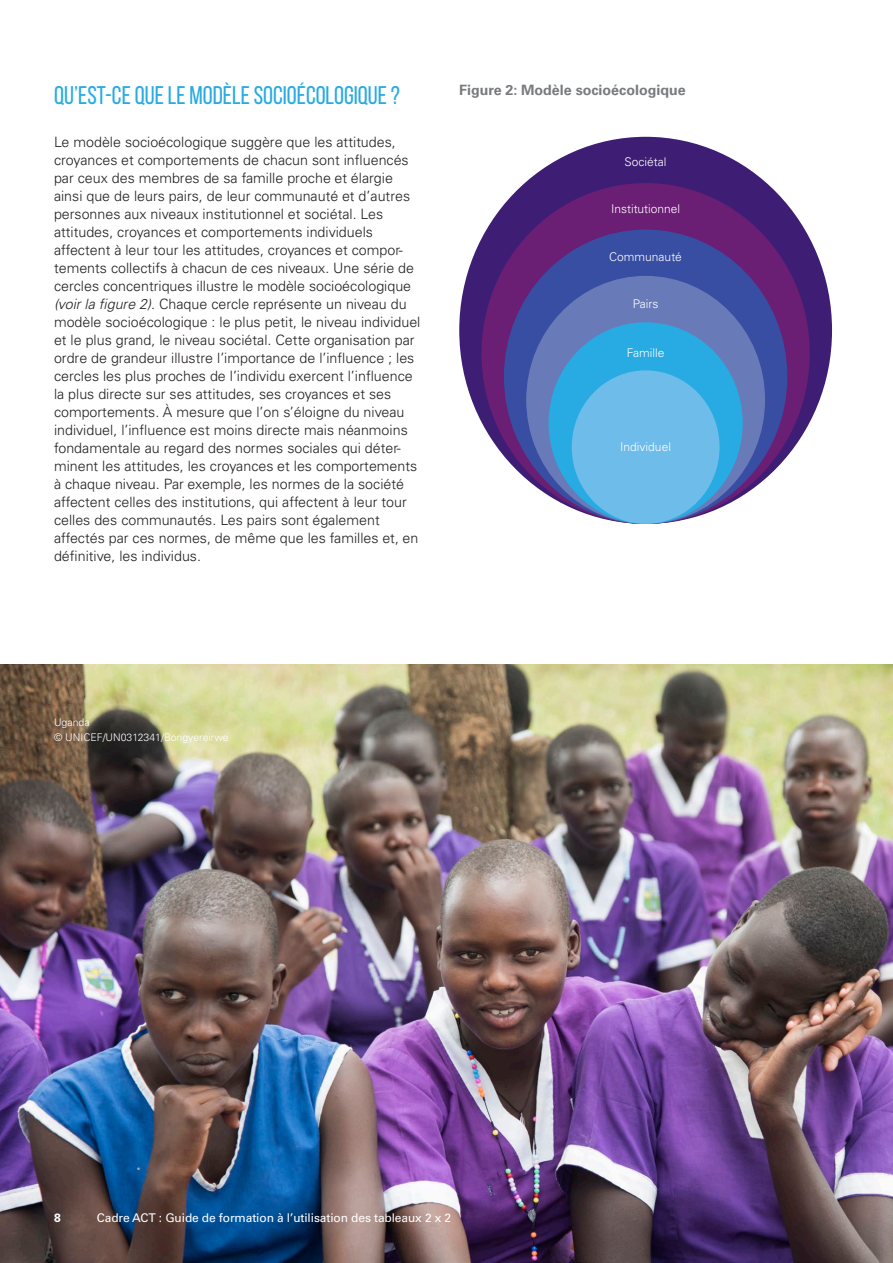
<style>
.page{position:relative;width:893px;height:1263px;background:#fff}
.page>*{position:absolute;margin:0;border:0;box-sizing:border-box;transform-origin:0 0}
.Subtitulos{font:25.5px "Bebas Neue";color:#27abe2}
.Txt_continuo{font:300 14.25px/18px "Univers LT Pro 45";color:#231f20}
.Txt_continuo-2{font:700 14.25px "Univers LT Pro 65";color:#787a7d}
.txt_figuras{font:300 12px "Univers LT Pro 45";color:#fff}
.Txt_continuo-3{font:12px "Univers LT Pro 55 Roman";letter-spacing:-.01em;color:#fff}
.Txt_continuo-4{font:700 12px "Univers LT Pro 65";color:#fff}
.Pie_foto{font:300 10.5px/15px "Univers LT Pro 45";color:#fff}
.s1{font-style:italic}
</style>
<div class="page">
<img style="left:0;top:664px;width:892px;height:599px">
<hr style="left:892px;top:0;width:1px;height:1263px;background:#f59731">
<div style="left:459px;top:137px;width:373px;height:387px;background:#3d1e74;border-radius:50%"></div>
<div style="left:482px;top:183px;width:328px;height:341px;background:#6a1e74;border-radius:50%"></div>
<div style="left:504px;top:230px;width:283px;height:294px;background:#374ea2;border-radius:50%"></div>
<div style="left:526px;top:276px;width:239px;height:248px;background:#697ab9;border-radius:50%"></div>
<div style="left:549px;top:322px;width:194px;height:202px;background:#27abe2;border-radius:50%"></div>
<div style="left:572px;top:370px;width:148px;height:154px;background:#6dbce9;border-radius:50%"></div>
<p class="Subtitulos" style="left:54px;top:82px;width:348px">QU’EST-CE QUE LE MODÈLE SOCIOÉCOLOGIQUE ?</p>
<p class="Txt_continuo" style="left:54px;top:133px;width:368px">Le modèle socioécologique suggère que les attitudes, croyances et comportements de chacun sont influencés par ceux des membres de sa famille proche et élargie ainsi que de leurs pairs, de leur communauté et d’autres personnes aux niveaux institutionnel et sociétal. Les attitudes, croyances et comportements individuels affectent à leur tour les attitudes, croyances et compor&shy;tements collectifs à chacun de ces niveaux. Une série de cercles concentriques illustre le modèle socioécologique <span class="s1">(voir la figure 2)</span>. Chaque cercle représente un niveau du modèle socioécologique : le plus petit, le niveau individuel et le plus grand, le niveau sociétal. Cette organisation par ordre de grandeur illustre l’importance de l’influence ; les cercles les plus proches de l’individu exercent l’influence la plus directe sur ses attitudes, ses croyances et ses comportements. À mesure que l’on s’éloigne du niveau individuel, l’influence est moins directe mais néanmoins fondamentale au regard des normes sociales qui déter&shy;minent les attitudes, les croyances et les comportements à chaque niveau. Par exemple, les normes de la société affectent celles des institutions, qui affectent à leur tour celles des communautés. Les pairs sont également affectés par ces normes, de même que les familles et, en définitive, les individus.</p>
<p class="Txt_continuo-2" style="left:459px;top:82px;width:228px">Figure 2: Modèle socioécologique</p>
<p class="txt_figuras" style="left:625px;top:155px;width:43px">Sociétal</p>
<p class="txt_figuras" style="left:611px;top:202px;width:71px">Institutionnel</p>
<p class="txt_figuras" style="left:609px;top:249px;width:74px">Communauté</p>
<p class="txt_figuras" style="left:633px;top:297px;width:27px">Pairs</p>
<p class="txt_figuras" style="left:627px;top:345px;width:39px">Famille</p>
<p class="txt_figuras" style="left:620px;top:440px;width:52px">Individuel</p>
<p class="Pie_foto" style="left:54px;top:714px;width:176px">Uganda<br>© UNICEF/UN0312341/Bongyereirwe</p>
<p class="Txt_continuo-4" style="left:54px;top:1210px;width:8px">8</p>
<p class="Txt_continuo-3" style="left:97px;top:1210px;width:356px">Cadre ACT : Guide de formation à l’utilisation des tableaux 2 x 2</p>
</div>
